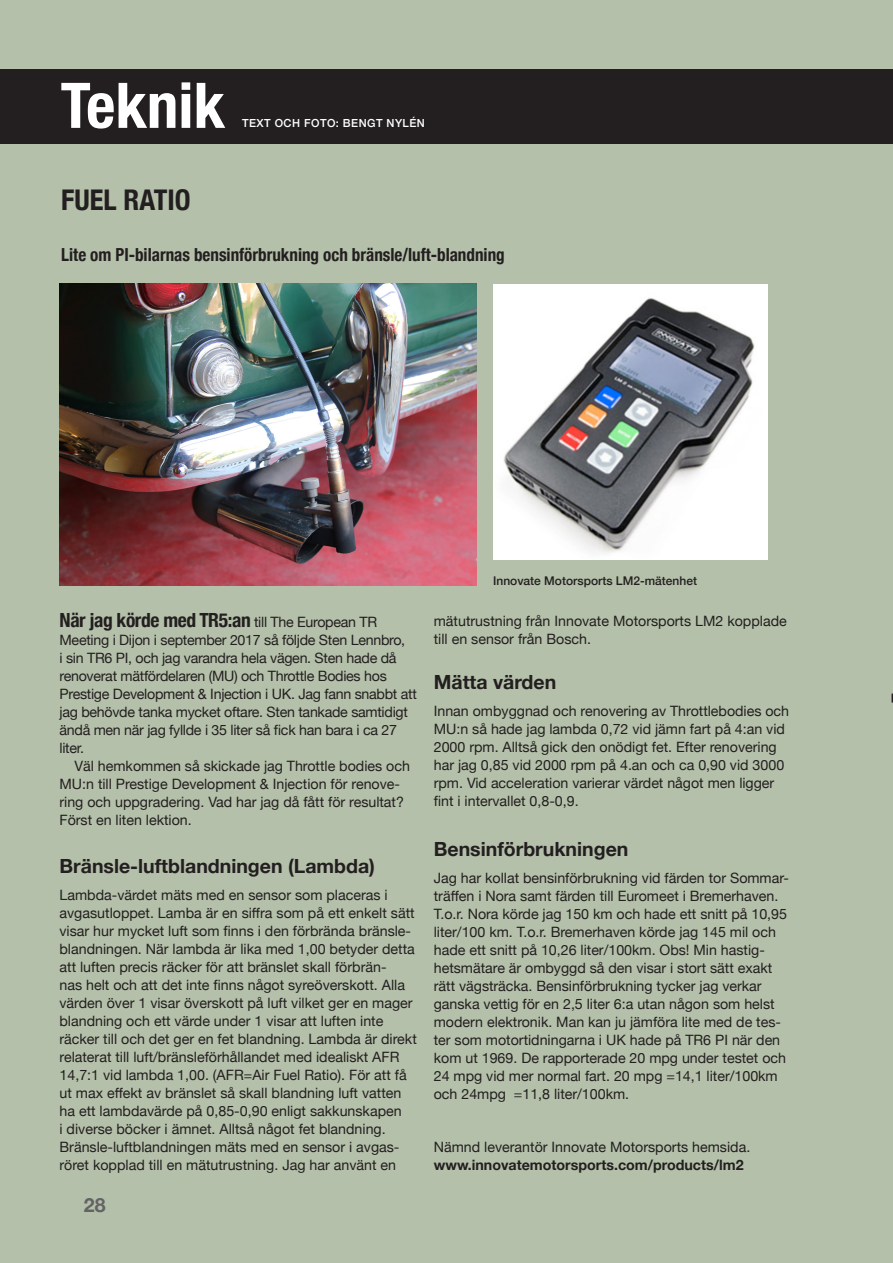
<style>
.page{position:relative;width:893px;height:1263px;background:#b4c0a9}
.page>*{position:absolute;margin:0;border:0;box-sizing:border-box;transform-origin:0 0}
.Rubrik_A{font:700 condensed 63px "Helvetica Neue";color:#fff}
.Rubrik_4{font:700 condensed 28.5px "Helvetica Neue";color:#231f20}
.Brödtext_2{font:700 condensed 19.5px "Helvetica Neue";letter-spacing:-.02em;color:#231f20}
.Rubrik_4-2{font:700 19.5px "Helvetica Neue";color:#231f20}
.Brödtext_2-2{font:700 19.5px "Helvetica Neue";color:#231f20}
.t1{font:700 19.5px "Helvetica Neue";color:#636366}
.Ingresstext{font:700 condensed 18px "Helvetica Neue";color:#231f20;scale:.95 1}
.Brödtext_2-3{font:14.25px/18px "Helvetica Neue";color:#231f20}
.Brödtext_2-4{font:14.25px/18px "Helvetica Neue";letter-spacing:-.02em;color:#231f20}
.Brödtext_2-5{font:700 14.25px "Helvetica Neue";color:#231f20}
.Bildtext{font:500 12px "Helvetica Neue";color:#231f20}
.TEXT_O_FOTO{font:500 11.1px "Helvetica Neue";letter-spacing:.04em;color:#fff}
.s1{font-weight:400;font-stretch:normal;font-size:14.25px}
</style>
<div class="page">
<div style="left:0;top:69px;width:893px;height:75px;background:#231f20"></div>
<img style="left:60px;top:284px;width:416px;height:301px">
<img style="left:493px;top:285px;width:274px;height:274px">
<svg style="left:891px;top:693px;width:2px;height:9px"></svg>
<p class="Rubrik_A" style="left:61px;top:53px;width:166px">Teknik</p>
<p class="TEXT_O_FOTO" style="left:242px;top:114px;width:184px">TEXT OCH FOTO: BENGT NYLÉN</p>
<p class="Rubrik_4" style="left:61px;top:177px;width:131px">FUEL RATIO</p>
<p class="Ingresstext" style="left:61px;top:239px;width:468px">Lite om PI-bilarnas bensinförbrukning och bränsle/luft-blandning</p>
<p class="Brödtext_2" style="left:60px;top:604px;width:319px">När jag körde med TR5:an <span class="s1">till The European TR</span></p>
<p class="Brödtext_2-4" style="left:60px;top:632px;width:359px">Meeting i Dijon i september 2017 så följde Sten Lennbro,<br>i sin TR6 PI, och jag varandra hela vägen. Sten hade då renoverat mätfördelaren (MU) och Throttle Bodies hos Prestige Development &amp; Injection i UK. Jag fann snabbt att jag behövde tanka mycket oftare. Sten tankade samtidigt ändå men när jag fyllde i 35 liter så fick han bara i ca 27 liter.</p>
<p class="Brödtext_2-3" style="left:60px;top:758px;width:352px;text-indent:15px">Väl hemkommen så skickade jag Throttle bodies och MU:n till Prestige Development &amp; Injection för renove&shy;ring och uppgradering. Vad har jag då fått för resultat?<br>Först en liten lektion.</p>
<p class="Rubrik_4-2" style="left:60px;top:851px;width:317px">Bränsle-luftblandningen (Lambda)</p>
<p class="Brödtext_2-3" style="left:60px;top:887px;width:359px">Lambda-värdet mäts med en sensor som placeras i avgasutloppet. Lamba är en siffra som på ett enkelt sätt visar hur mycket luft som finns i den förbrända bränsle&shy;blandningen. När lambda är lika med 1,00 betyder detta att luften precis räcker för att bränslet skall förbrän-<br>nas helt och att det inte finns något syreöverskott. Alla värden över 1 visar överskott på luft vilket ger en mager blandning och ett värde under 1 visar att luften inte räcker till och det ger en fet blandning. Lambda är direkt relaterat till luft/bränsleförhållandet med idealiskt AFR 14,7:1 vid lambda 1,00. (AFR=Air Fuel Ratio). För att få ut max effekt av bränslet så skall blandning luft vatten ha ett lambdavärde på 0,85-0,90 enligt sakkunskapen<br>i diverse böcker i ämnet. Alltså något fet blandning.<br>Bränsle-luftblandningen mäts med en sensor i avgas&shy;röret kopplad till en mätutrustning. Jag har använt en</p>
<p class="t1" style="left:84px;top:1190px;width:23px">28</p>
<p class="Bildtext" style="left:493px;top:571px;width:205px">Innovate Motorsports LM2-mätenhet</p>
<p class="Brödtext_2-3" style="left:434px;top:613px;width:354px">mätutrustning från Innovate Motorsports LM2 kopplade till en sensor från Bosch.</p>
<p class="Brödtext_2-2" style="left:434px;top:667px;width:124px">Mätta värden</p>
<p class="Brödtext_2-3" style="left:434px;top:703px;width:357px">Innan ombyggnad och renovering av Throttlebodies och MU:n så hade jag lambda 0,72 vid jämn fart på 4:an vid 2000 rpm. Alltså gick den onödigt fet. Efter renovering har jag 0,85 vid 2000 rpm på 4.an och ca 0,90 vid 3000 rpm. Vid acceleration varierar värdet något men ligger fint i intervallet 0,8-0,9.</p>
<p class="Brödtext_2-2" style="left:434px;top:834px;width:196px">Bensinförbrukningen</p>
<p class="Brödtext_2-3" style="left:434px;top:870px;width:357px">Jag har kollat bensinförbrukning vid färden tor Sommar&shy;träffen i Nora samt färden till Euromeet i Bremerhaven.<br>T.o.r. Nora körde jag 150 km och hade ett snitt på 10,95 liter/100 km. T.o.r. Bremerhaven körde jag 145 mil och hade ett snitt på 10,26 liter/100km. Obs! Min hastig&shy;hetsmätare är ombyggd så den visar i stort sätt exakt rätt vägsträcka. Bensinförbrukning tycker jag verkar ganska vettig för en 2,5 liter 6:a utan någon som helst modern elektronik. Man kan ju jämföra lite med de tes&shy;ter som motortidningarna i UK hade på TR6 PI när den kom ut 1969. De rapporterade 20 mpg under testet och 24 mpg vid mer normal fart. 20 mpg =14,1 liter/100km och 24mpg =11,8 liter/100km.</p>
<p class="Brödtext_2-3" style="left:434px;top:1139px;width:318px">Nämnd leverantör Innovate Motorsports hemsida.</p>
<p class="Brödtext_2-5" style="left:434px;top:1154px;width:311px">www.innovatemotorsports.com/products/lm2</p>
</div>
